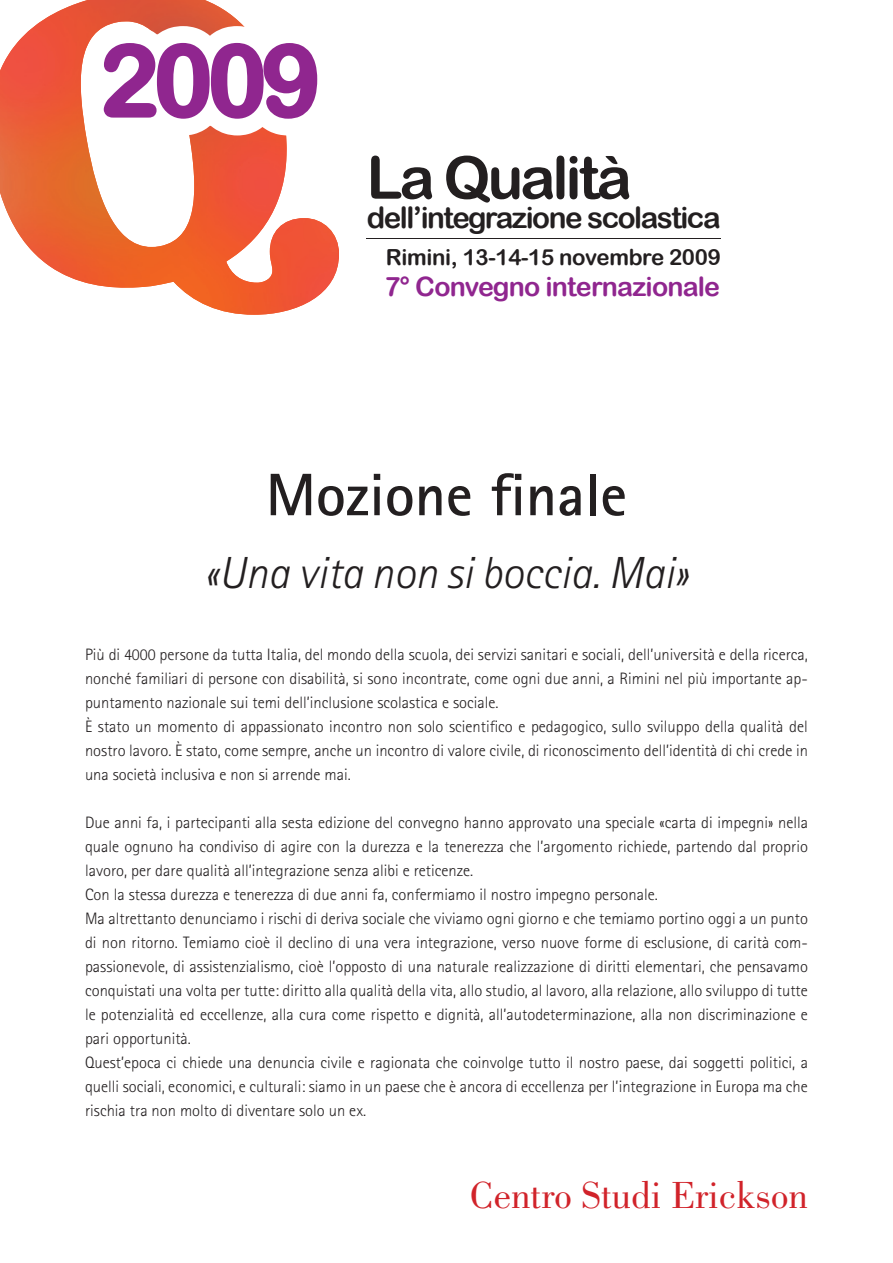
<style>
.page{position:relative;width:893px;height:1263px;background:#fff}
.page>*{position:absolute;margin:0;border:0;box-sizing:border-box;transform-origin:0 0}
.t1{font:99.15px "Arial Rounded MT Bold";color:#90268f}
.t2{font:700 60px "Rotis Sans Serif";color:#231f20}
.t3{font:59.25px "Arial Rounded MT Bold";letter-spacing:-.05em;color:#231f20}
.t4{font:italic 300 45px "Rotis Sans Serif";color:#231f20}
.t5{font:39px "Bodoni";color:#d1232a}
.t6{font:29.55px "Arial Rounded MT Bold";letter-spacing:-.05em;color:#231f20}
.t7{font:26.85px "Arial Rounded MT Bold";letter-spacing:-.03em;color:#90268f}
.t8{font:22.2px "Arial Rounded MT Bold";letter-spacing:-.015em;color:#231f20}
.t9{font:300 16.5px/24px "Rotis Sans Serif";color:#231f20}
</style>
<div class="page">
<hr style="left:367px;top:239px;width:354px;height:1px;background:#231f20">
<img style="left:0;top:0;width:339px;height:315px">
<svg style="left:87px;top:26px;width:247px;height:109px"></svg>
<h1 class="t1" style="left:100px;top:22px;width:222px">2009</h1>
<h3 class="t3" style="left:367px;top:143px;width:267px">La Qualità</h3>
<h3 class="t6" style="left:367px;top:200px;width:355px">dell’integrazione scolastica</h3>
<h3 class="t8" style="left:386px;top:244px;width:336px">Rimini, 13-14-15 novembre 2009</h3>
<h3 class="t7" style="left:385px;top:271px;width:337px">7° Convegno internazionale</h3>
<h2 class="t2" style="left:266px;top:457px;width:363px">Mozione finale</h2>
<h3 class="t4" style="left:204px;top:547px;width:485px">«Una vita non si boccia. Mai»</h3>
<p class="t9" style="left:85px;top:642px;width:724px">Più di 4000 persone da tutta Italia, del mondo della scuola, dei servizi sanitari e sociali, dell’università e della ricerca, nonché familiari di persone con disabilità, si sono incontrate, come ogni due anni, a Rimini nel più importante ap&shy;puntamento nazionale sui temi dell’inclusione scolastica e sociale.<br>È stato un momento di appassionato incontro non solo scientifico e pedagogico, sullo sviluppo della qualità del nostro lavoro. È stato, come sempre, anche un incontro di valore civile, di riconoscimento dell’identità di chi crede in una società inclusiva e non si arrende mai.</p>
<p class="t9" style="left:85px;top:810px;width:724px">Due anni fa, i partecipanti alla sesta edizione del convegno hanno approvato una speciale «carta di impegni» nella quale ognuno ha condiviso di agire con la durezza e la tenerezza che l’argomento richiede, partendo dal proprio lavoro, per dare qualità all’integrazione senza alibi e reticenze.<br>Con la stessa durezza e tenerezza di due anni fa, confermiamo il nostro impegno personale.<br>Ma altrettanto denunciamo i rischi di deriva sociale che viviamo ogni giorno e che temiamo portino oggi a un punto di non ritorno. Temiamo cioè il declino di una vera integrazione, verso nuove forme di esclusione, di carità com&shy;passionevole, di assistenzialismo, cioè l’opposto di una naturale realizzazione di diritti elementari, che pensavamo conquistati una volta per tutte: diritto alla qualità della vita, allo studio, al lavoro, alla relazione, allo sviluppo di tutte le potenzialità ed eccellenze, alla cura come rispetto e dignità, all’autodeterminazione, alla non discriminazione e pari opportunità.<br>Quest’epoca ci chiede una denuncia civile e ragionata che coinvolge tutto il nostro paese, dai soggetti politici, a quelli sociali, economici, e culturali: siamo in un paese che è ancora di eccellenza per l’integrazione in Europa ma che rischia tra non molto di diventare solo un ex.</p>
<h3 class="t5" style="left:470px;top:1173px;width:339px">Centro Studi Erickson</h3>
</div>
